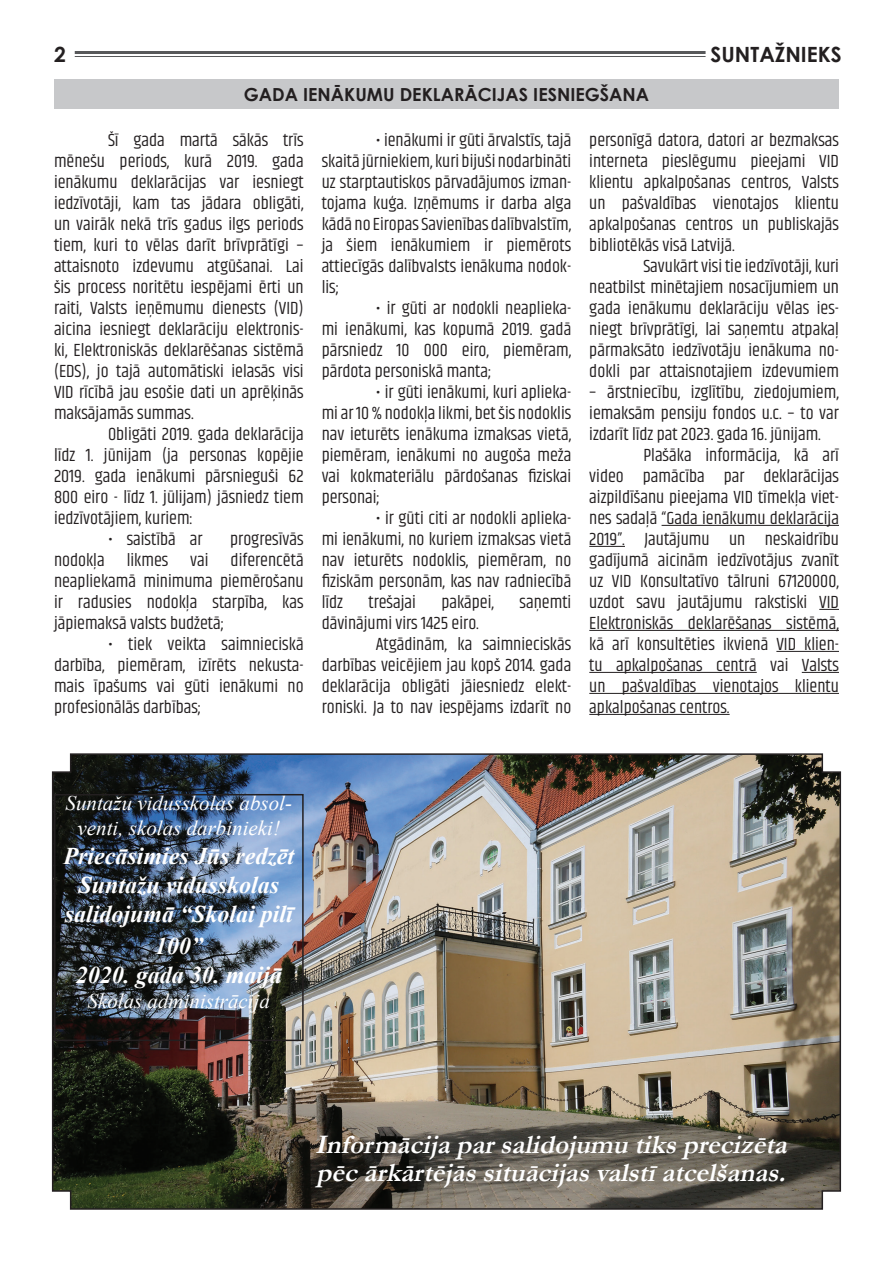
<style>
.page{position:relative;width:893px;height:1263px;background:#fff}
.page>*{position:absolute;margin:0;border:0;box-sizing:border-box;transform-origin:0 0}
.t1{font:italic 700 27px/28.5px "Garamond";color:#fff}
.t2{font:italic 700 24px/28.8px "Times New Roman";color:#fff;text-align:center}
.t3{font:italic 21px/25.2px "Times New Roman";color:#fff;text-align:center}
.t4{font:700 21px "Century Gothic";color:#231f20}
.t5{font:18px/21px "Khand";color:#231f20;text-align:justify}
.t6{font:700 18px "Century Gothic";color:#231f20}
</style>
<div class="page">
<hr style="left:75px;top:51px;width:631px;height:3px;background:#57585a">
<hr style="left:75px;top:56px;width:631px;height:1px;background:#57585a">
<div style="left:54px;top:79px;width:785px;height:30px;background:#c7c8ca"></div>
<hr style="left:662px;top:525px;width:177px;height:1px;background:#231f20">
<hr style="left:589px;top:546px;width:36px;height:1px;background:#231f20">
<svg style="left:819px;top:609px;width:20px;height:1px"></svg>
<hr style="left:589px;top:630px;width:250px;height:1px;background:#231f20">
<hr style="left:776px;top:651px;width:63px;height:1px;background:#231f20">
<hr style="left:589px;top:672px;width:168px;height:1px;background:#231f20">
<hr style="left:802px;top:672px;width:37px;height:1px;background:#231f20">
<hr style="left:589px;top:693px;width:250px;height:1px;background:#231f20">
<hr style="left:589px;top:714px;width:141px;height:1px;background:#231f20">
<img style="left:51px;top:753px;width:791px;height:457px">
<div style="left:54px;top:794px;width:250px;height:247px;border:2px solid #231f20"></div>
<p class="t4" style="left:54px;top:39px;width:13px">2</p>
<p class="t4" style="left:711px;top:38px;width:133px">SUNTAŽNIEKS</p>
<p class="t6" style="left:244px;top:81px;width:407px">GADA IENĀKUMU DEKLARĀCIJAS IESNIEGŠANA</p>
<p class="t5" style="left:54px;top:131px;width:251px;text-indent:54px">Šī gada martā sākās trīs mēnešu periods, kurā 2019. gada ienākumu deklarācijas var iesniegt iedzīvotāji, kam tas jādara obligāti, un vairāk nekā trīs gadus ilgs periods tiem, kuri to vēlas darīt brīvprātīgi – attaisnoto izdevumu atgūšanai. Lai šis process noritētu iespējami ērti un raiti, Valsts ieņēmumu dienests (VID) aicina iesniegt deklarāciju elektronis&shy;ki, Elektroniskās deklarēšanas sistēmā (EDS), jo tajā automātiski ielasās visi VID rīcībā jau esošie dati un aprēķinās maksājamās summas.</p>
<p class="t5" style="left:54px;top:425px;width:251px;text-indent:54px">Obligāti 2019. gada deklarācija līdz 1. jūnijam (ja personas kopējie 2019. gada ienākumi pārsnieguši 62<br>800 eiro - līdz 1. jūlijam) jāsniedz tiem iedzīvotājiem, kuriem:</p>
<p class="t5" style="left:108px;top:530px;width:96px">• saistībā ar</p>
<p class="t5" style="left:589px;top:131px;width:251px">personīgā datora, datori ar bezmaksas interneta pieslēgumu pieejami VID klientu apkalpošanas centros, Valsts un pašvaldības vienotajos klientu apkalpošanas centros un publiskajās bibliotēkās visā Latvijā.</p>
<p class="t5" style="left:589px;top:257px;width:251px;text-indent:54px">Savukārt visi tie iedzīvotāji, kuri neatbilst minētajiem nosacījumiem un gada ienākumu deklarāciju vēlas ies&shy;niegt brīvprātīgi, lai saņemtu atpakaļ pārmaksāto iedzīvotāju ienākuma no&shy;dokli par attaisnotajiem izdevumiem</p>
<p class="t5" style="left:589px;top:383px;width:251px">– ārstniecību, izglītību, ziedojumiem,</p>
<p class="t5" style="left:589px;top:404px;width:251px">iemaksām pensiju fondos u.c. – to var</p>
<p class="t5" style="left:589px;top:425px;width:233px">izdarīt līdz pat 2023. gada 16. jūnijam.</p>
<p class="t5" style="left:643px;top:446px;width:197px">Plašāka informācija, kā arī</p>
<p class="t5" style="left:589px;top:467px;width:251px">video pamācība par deklarācijas</p>
<p class="t5" style="left:589px;top:488px;width:251px">aizpildīšanu pieejama VID tīmekļa viet-</p>
<p class="t5" style="left:589px;top:509px;width:251px">nes sadaļā “Gada ienākumu deklarācija</p>
<p class="t5" style="left:589px;top:530px;width:251px">2019”. Jautājumu un neskaidrību</p>
<p class="t5" style="left:589px;top:551px;width:251px">gadījumā aicinām iedzīvotājus zvanīt</p>
<p class="t5" style="left:589px;top:572px;width:251px">uz VID Konsultatīvo tālruni 67120000,</p>
<p class="t5" style="left:589px;top:593px;width:251px">uzdot savu jautājumu rakstiski VID</p>
<p class="t5" style="left:589px;top:614px;width:251px">Elektroniskās deklarēšanas sistēmā,</p>
<p class="t5" style="left:589px;top:635px;width:251px">kā arī konsultēties ikvienā VID klien-</p>
<p class="t5" style="left:589px;top:656px;width:251px">tu apkalpošanas centrā vai Valsts</p>
<p class="t5" style="left:589px;top:677px;width:251px">un pašvaldības vienotajos klientu</p>
<p class="t5" style="left:589px;top:698px;width:142px">apkalpošanas centros.</p>
<p class="t5" style="left:322px;top:131px;width:251px;text-indent:54px">• ienākumi ir gūti ārvalstīs, tajā skaitā jūrniekiem, kuri bijuši nodarbināti uz starptautiskos pārvadājumos izman&shy;tojama kuģa. Izņēmums ir darba alga kādā no Eiropas Savienības dalībvalstīm, ja šiem ienākumiem ir piemērots attiecīgās dalībvalsts ienākuma nodok&shy;lis;</p>
<p class="t5" style="left:322px;top:299px;width:251px;text-indent:54px">• ir gūti ar nodokli neaplieka&shy;mi ienākumi, kas kopumā 2019. gadā pārsniedz 10 000 eiro, piemēram, pārdota personiskā manta;</p>
<p class="t5" style="left:322px;top:383px;width:251px;text-indent:54px">• ir gūti ienākumi, kuri aplieka&shy;mi ar 10 % nodokļa likmi, bet šis nodoklis nav ieturēts ienākuma izmaksas vietā, piemēram, ienākumi no augoša meža vai kokmateriālu pārdošanas fiziskai personai;</p>
<p class="t5" style="left:322px;top:509px;width:251px;text-indent:54px">• ir gūti citi ar nodokli aplieka&shy;mi ienākumi, no kuriem izmaksas vietā nav ieturēts nodoklis, piemēram, no fiziskām personām, kas nav radniecībā līdz</p>
<p class="t5" style="left:54px;top:530px;width:251px;text-indent:176px">progresīvās nodokļa likmes vai diferencētā neapliekamā minimuma piemērošanu ir radusies nodokļa starpība, kas jāpiemaksā valsts budžetā;</p>
<p class="t5" style="left:54px;top:635px;width:251px;text-indent:54px">• tiek veikta saimnieciskā darbība, piemēram, izīrēts nekusta&shy;mais īpašums vai gūti ienākumi no profesionālās darbības;</p>
<p class="t5" style="left:368px;top:593px;width:49px">trešajai</p>
<p class="t5" style="left:441px;top:593px;width:54px">pakāpei,</p>
<p class="t5" style="left:520px;top:593px;width:53px">saņemti</p>
<p class="t5" style="left:322px;top:614px;width:159px">dāvinājumi virs 1425 eiro.</p>
<p class="t5" style="left:376px;top:635px;width:197px">Atgādinām, ka saimnieciskās</p>
<p class="t5" style="left:322px;top:656px;width:251px">darbības veicējiem jau kopš 2014. gada</p>
<p class="t5" style="left:322px;top:677px;width:251px">deklarācija obligāti jāiesniedz elekt-</p>
<p class="t5" style="left:322px;top:698px;width:251px">roniski. Ja to nav iespējams izdarīt no</p>
<p class="t3" style="left:66px;top:790px;width:228px">Suntažu vidusskolas absol&shy;venti, skolas darbinieki!</p>
<h2 class="t2" style="left:63px;top:841px;width:232px">Priecāsimies Jūs redzēt<br>Suntažu vidusskolas salidojumā “Skolai pilī</h2>
<h2 class="t2" style="left:76px;top:931px;width:208px">100”<br>2020. gada 30. maijā</h2>
<p class="t3" style="left:88px;top:988px;width:184px">Skolas administrācija</p>
<h1 class="t1" style="left:315px;top:1130px;width:481px">Informācijaparsalidojumu tiksprecizēta pēcārkārtējāssituācijasvalstīatcelšanas.</h1>
</div>
